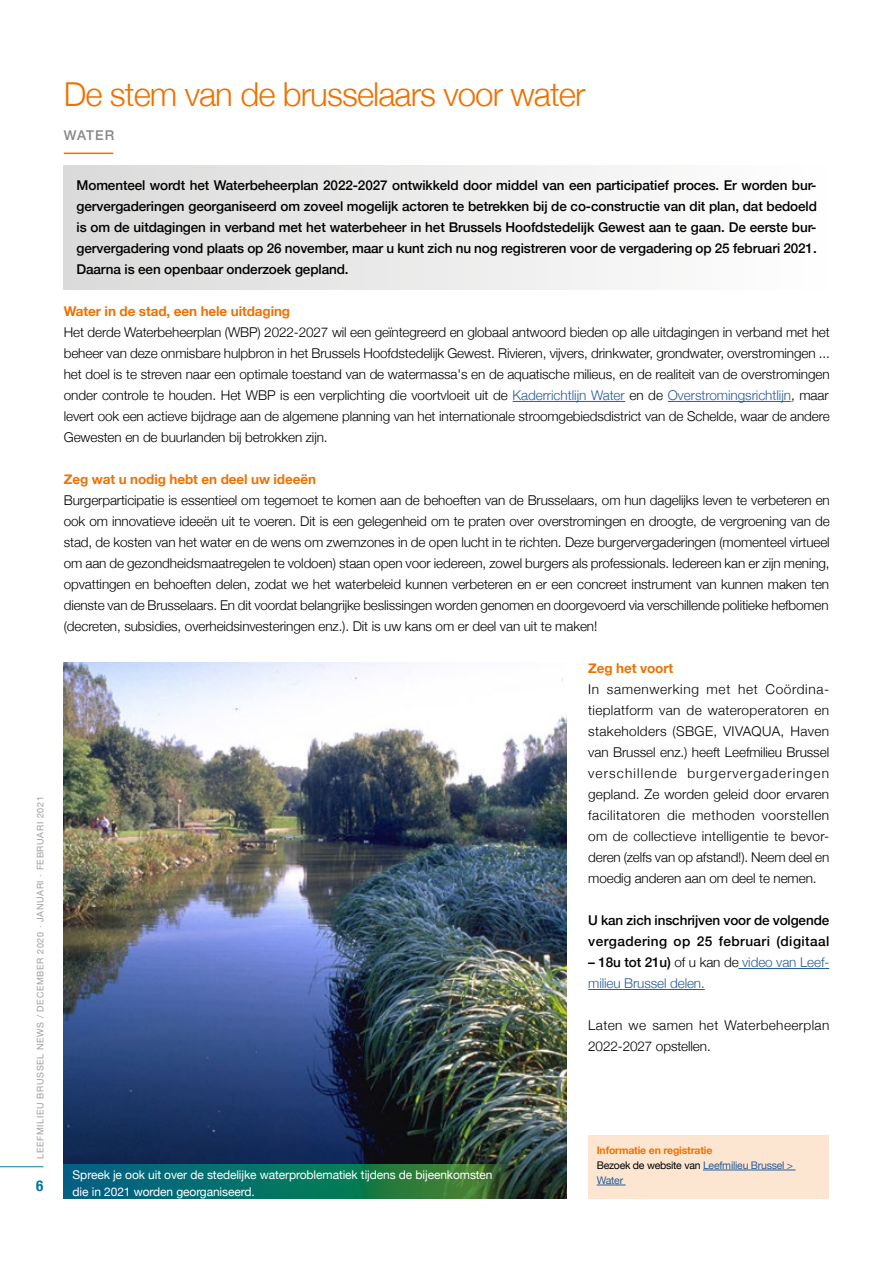
<style>
.page{position:relative;width:893px;height:1263px;background:#fff}
.page>*{position:absolute;margin:0;border:0;box-sizing:border-box;transform-origin:0 0}
.t1{font:300 33px "Helvetica Neue";letter-spacing:-.03em;color:#ee7203}
.t2{font:700 condensed 15px "Helvetica Neue";color:#00799e}
.t3{font:300 13.5px/21px "Helvetica Neue";letter-spacing:-.01em;color:#000;text-align:justify}
.t4{font:500 13.5px/21px "Helvetica Neue";letter-spacing:-.01em;color:#000;text-align:justify}
.t5{font:700 13.5px "Helvetica Neue";letter-spacing:-.01em;color:#ee7203}
.t6{font:500 13.5px/21px "Helvetica Neue";letter-spacing:.01em;color:#000}
.t7{font:300 13.5px/21px "Helvetica Neue";letter-spacing:-.01em;color:#275b9b}
.t8{font:300 13.5px/21px "Helvetica Neue";letter-spacing:.025em;color:#000}
.t9{font:500 13.5px "Helvetica Neue";letter-spacing:.07em;color:#878787}
.t10{font:12px/16.5px "Helvetica Neue";letter-spacing:-.01em;color:#fff}
.t11{font:700 10.5px/15px "Helvetica Neue";letter-spacing:-.02em;color:#ee7203}
.t12{font:9px "Helvetica Neue";letter-spacing:.07em;color:#9d9d9c}
.s1{color:#275b9b}
.s2{font-weight:500;color:#000}
.s3{color:#000}
.s4{font-weight:400;color:#000}
.s5{font-weight:400;color:#275b9b}
</style>
<div class="page">
<hr style="left:0;top:1166px;width:43px;height:1px;background:#00799e">
<hr style="left:513px;top:401px;width:112px;height:1px;background:#275b9b">
<hr style="left:668px;top:401px;width:123px;height:1px;background:#275b9b">
<hr style="left:738px;top:968px;width:91px;height:1px;background:#275b9b">
<hr style="left:588px;top:989px;width:117px;height:1px;background:#275b9b">
<hr style="left:64px;top:153px;width:49px;height:1px;background:#eb710b">
<div style="left:64px;top:165px;width:765px;height:124px;background:linear-gradient(to right,#dadada,#fff)"></div>
<div style="left:588px;top:1135px;width:241px;height:63px;background:#fde6d1"></div>
<hr style="left:703px;top:1170px;width:92px;height:1px;background:#275b9b">
<svg style="left:597px;top:1185px;width:29px;height:1px"></svg>
<img style="left:64px;top:662px;width:503px;height:503px">
<svg style="left:64px;top:1165px;width:503px;height:34px;background:#146955"></svg>
<p class="t12" style="left:34px;top:1159px;width:364px;rotate:-90deg">LEEFMILIEU BRUSSEL NEWS / DECEMBER 2020 · JANUARI · FEBRUARI 2021</p>
<p class="t2" style="left:36px;top:1173px;width:9px">6</p>
<h1 class="t1" style="left:64px;top:68px;width:523px">De stem van de brusselaars voor water</h1>
<p class="t9" style="left:64px;top:124px;width:52px">WATER</p>
<p class="t4" style="left:77px;top:174px;width:742px">Momenteel wordt het Waterbeheerplan 2022-2027 ontwikkeld door middel van een participatief proces. Er worden bur&shy;gervergaderingen georganiseerd om zoveel mogelijk actoren te betrekken bij de co-constructie van dit plan, dat bedoeld is om de uitdagingen in verband met het waterbeheer in het Brussels Hoofdstedelijk Gewest aan te gaan. De eerste bur&shy;gervergadering vond plaats op 26 november, maar u kunt zich nu nog registreren voor de vergadering op 25 februari 2021.<br>Daarna is een openbaar onderzoek gepland.</p>
<p class="t5" style="left:64px;top:301px;width:228px">Water in de stad, een hele uitdaging</p>
<p class="t3" style="left:64px;top:321px;width:767px">Het derde Waterbeheerplan (WBP) 2022-2027 wil een geïntegreerd en globaal antwoord bieden op alle uitdagingen in verband met het beheer van deze onmisbare hulpbron in het Brussels Hoofdstedelijk Gewest. Rivieren, vijvers, drinkwater, grondwater, overstromingen ... het doel is te streven naar een optimale toestand van de watermassa's en de aquatische milieus, en de realiteit van de overstromingen onder controle te houden. Het WBP is een verplichting die voortvloeit uit de <span class="s1">Kaderrichtlijn Water</span> en de <span class="s1">Overstromingsrichtlijn</span>, maar levert ook een actieve bijdrage aan de algemene planning van het internationale stroomgebiedsdistrict van de Schelde, waar de andere Gewesten en de buurlanden bij betrokken zijn.</p>
<p class="t5" style="left:64px;top:469px;width:254px">Zeg wat u nodig hebt en deel uw ideeën</p>
<p class="t3" style="left:64px;top:489px;width:767px">Burgerparticipatie is essentieel om tegemoet te komen aan de behoeften van de Brusselaars, om hun dagelijks leven te verbeteren en ook om innovatieve ideeën uit te voeren. Dit is een gelegenheid om te praten over overstromingen en droogte, de vergroening van de stad, de kosten van het water en de wens om zwemzones in de open lucht in te richten. Deze burgervergaderingen (momenteel virtueel om aan de gezondheidsmaatregelen te voldoen) staan open voor iedereen, zowel burgers als professionals. Iedereen kan er zijn mening, opvattingen en behoeften delen, zodat we het waterbeleid kunnen verbeteren en er een concreet instrument van kunnen maken ten dienste van de Brusselaars. En dit voordat belangrijke beslissingen worden genomen en doorgevoerd via verschillende politieke hefbomen (decreten, subsidies, overheidsinvesteringen enz.). Dit is uw kans om er deel van uit te maken!</p>
<p class="t5" style="left:588px;top:658px;width:86px">Zeg het voort</p>
<p class="t3" style="left:588px;top:678px;width:243px">In samenwerking met het Coördina&shy;tieplatform van de wateroperatoren en stakeholders (SBGE, VIVAQUA, Haven van Brussel enz.) heeft Leefmilieu Brussel verschillende burgervergaderingen gepland. Ze worden geleid door ervaren facilitatoren die methoden voorstellen om de collectieve intelligentie te bevor&shy;deren (zelfs van op afstand!). Neem deel en moedig anderen aan om deel te nemen.</p>
<p class="t6" style="left:588px;top:909px;width:243px">U kan zich inschrijven voor de volgende vergadering op 25 februari (digitaal</p>
<p class="t7" style="left:588px;top:951px;width:243px"><span class="s2">– 18u tot 21u)</span> <span class="s3">of u kan de</span> video van Leef&shy;milieu Brussel delen.</p>
<p class="t8" style="left:588px;top:1014px;width:243px">Laten we samen het Waterbeheerplan<br>2022-2027 opstellen.</p>
<p class="t10" style="left:73px;top:1167px;width:421px">Spreek je ook uit over de stedelijke waterproblematiek tijdens de bijeenkomsten die in 2021 worden georganiseerd.</p>
<p class="t11" style="left:597px;top:1143px;width:198px">Informatie en registratie<br><span class="s4">Bezoek de website van</span> <span class="s5">Leefmilieu Brussel &gt;<br>Water</span></p>
</div>
